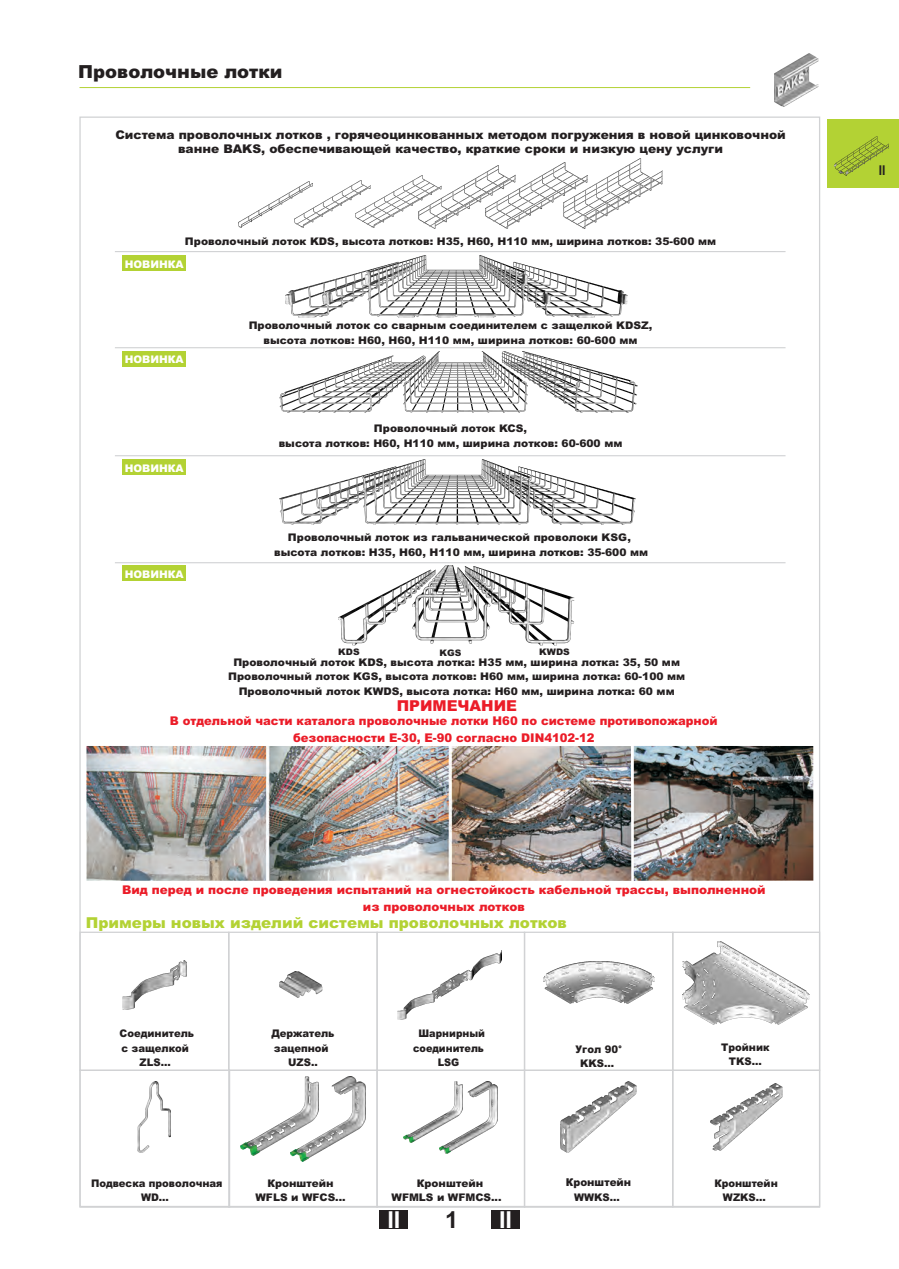
<style>
.page{position:relative;width:899px;height:1269px;background:#fff}
.page>*{position:absolute;margin:0;border:0;box-sizing:border-box;transform-origin:0 0}
.t1{font:700 23.4px "Arial";color:#fff}
.t2{font:700 23.4px "Arial";color:#231f20}
.t3{font:900 18px "Arial";color:#231f20}
.t4{font:900 15px "Arial";color:#b3d234}
.t5{font:900 15px "Arial";color:#eb1c28}
.t6{font:700 13.5px "Arial";color:#231f20;scale:.88 1}
.t7{font:900 12px/17px "Arial";color:#eb1c28;text-align:center}
.t8{font:900 12px/13.5px "Arial";color:#231f20;text-align:center}
.t9{font:900 10.8px "Arial";color:#231f20;scale:.96 1}
.t10{font:900 10.5px/14.9px "Arial";color:#231f20;text-align:center}
.t11{font:900 10.5px/14.9px "Arial";color:#231f20;text-align:center;scale:.96 1}
.t12{font:900 10.5px "Arial";color:#fff}
.t13{font:900 10.5px/14.9px "Arial";color:#231f20;text-align:center;scale:.92 1}
.t14{font:900 9px "Arial";color:#231f20}
</style>
<div class="page">
<div style="left:376px;top:931px;width:149px;height:140px;border:1px solid #d1d2d4"></div>
<div style="left:672px;top:1070px;width:148px;height:138px;border:1px solid #d1d2d4"></div>
<div style="left:524px;top:1070px;width:149px;height:138px;border:1px solid #d1d2d4"></div>
<div style="left:228px;top:1070px;width:150px;height:138px;border:1px solid #d1d2d4"></div>
<div style="left:376px;top:1070px;width:149px;height:138px;border:1px solid #d1d2d4"></div>
<img style="left:308px;top:1077px;width:57px;height:82px">
<img style="left:290px;top:1154px;width:18px;height:7px">
<img style="left:248px;top:1077px;width:70px;height:77px">
<img style="left:241px;top:1142px;width:19px;height:13px">
<img style="left:406px;top:1117px;width:34px;height:24px">
<svg style="left:404px;top:1135px;width:11px;height:8px"></svg>
<img style="left:440px;top:1081px;width:58px;height:72px">
<svg style="left:439px;top:1146px;width:11px;height:8px"></svg>
<img style="left:560px;top:1081px;width:77px;height:71px">
<img style="left:710px;top:1083px;width:72px;height:67px">
<img style="left:774px;top:54px;width:45px;height:52px">
<img style="left:86px;top:746px;width:545px;height:135px">
<img style="left:634px;top:746px;width:179px;height:135px">
<div style="left:79px;top:1070px;width:151px;height:138px;border:1px solid #d1d2d4"></div>
<div style="left:228px;top:931px;width:150px;height:140px;border:1px solid #d1d2d4"></div>
<div style="left:524px;top:931px;width:149px;height:140px;border:1px solid #d1d2d4"></div>
<div style="left:672px;top:931px;width:148px;height:140px;border:1px solid #d1d2d4"></div>
<div style="left:79px;top:931px;width:150px;height:140px;border:1px solid #d1d2d4"></div>
<img style="left:280px;top:972px;width:43px;height:25px">
<hr style="left:115px;top:347px;width:670px;height:1px;background:#d1d2d4">
<img style="left:682px;top:941px;width:128px;height:83px">
<img style="left:397px;top:950px;width:105px;height:69px">
<img style="left:496px;top:163px;width:67px;height:60px">
<img style="left:441px;top:166px;width:74px;height:62px">
<img style="left:563px;top:158px;width:99px;height:70px">
<img style="left:359px;top:175px;width:82px;height:53px">
<img style="left:313px;top:181px;width:58px;height:47px">
<img style="left:238px;top:181px;width:75px;height:47px">
<img style="left:122px;top:960px;width:65px;height:49px">
<img style="left:280px;top:351px;width:358px;height:61px">
<img style="left:338px;top:565px;width:237px;height:81px">
<img style="left:286px;top:256px;width:341px;height:62px">
<img style="left:138px;top:1081px;width:33px;height:71px">
<img style="left:280px;top:460px;width:355px;height:65px">
<div style="left:122px;top:351px;width:64px;height:15px;background:#b3d234"></div>
<div style="left:122px;top:565px;width:64px;height:15px;background:#b3d234"></div>
<div style="left:122px;top:460px;width:64px;height:15px;background:#b3d234"></div>
<div style="left:122px;top:256px;width:64px;height:15px;background:#b3d234"></div>
<hr style="left:80px;top:87px;width:670px;height:1px;background:#b3d234">
<hr style="left:115px;top:562px;width:670px;height:1px;background:#d1d2d4">
<hr style="left:115px;top:455px;width:670px;height:1px;background:#d1d2d4">
<hr style="left:115px;top:251px;width:670px;height:1px;background:#d1d2d4">
<div style="left:379px;top:1210px;width:29px;height:18px;background:#231f20"></div>
<div style="left:491px;top:1210px;width:29px;height:18px;background:#231f20"></div>
<img style="left:543px;top:962px;width:111px;height:42px">
<div style="left:827px;top:119px;width:72px;height:69px;background:#b3d234"></div>
<img style="left:835px;top:137px;width:53px;height:38px">
<h2 class="t3" style="left:78px;top:65px;width:206px">Проволочные лотки</h2>
<p class="t8" style="left:115px;top:129px;width:672px">Система проволочных лотков , горячеоцинкованных методом погружения в новой цинковочной ванне BAKS, обеспечивающей качество, краткие сроки и низкую цену услуги</p>
<p class="t10" style="left:185px;top:234px;width:533px">Проволочный лоток KDS, высота лотков: H35, H60, H110 мм, ширина лотков: 35-600 мм</p>
<p class="t12" style="left:125px;top:260px;width:60px">НОВИНКА</p>
<p class="t12" style="left:125px;top:356px;width:60px">НОВИНКА</p>
<p class="t12" style="left:125px;top:465px;width:60px">НОВИНКА</p>
<p class="t12" style="left:125px;top:570px;width:60px">НОВИНКА</p>
<p class="t10" style="left:249px;top:319px;width:405px">Проволочный лоток со сварным соединителем с защелкой KDSZ, высота лотков: H60, H60, H110 мм, ширина лотков: 60-600 мм</p>
<p class="t10" style="left:279px;top:422px;width:345px">Проволочный лоток KCS,<br>высота лотков: H60, H110 мм, ширина лотков: 60-600 мм</p>
<p class="t10" style="left:288px;top:531px;width:344px">Проволочный лоток из гальванической проволоки SG,</p>
<p class="t10" style="left:274px;top:531px;width:375px;text-align:left;text-indent:327px">K высота лотков: H35, H60, H110 мм, ширина лотков: 35-600 мм</p>
<p class="t14" style="left:338px;top:648px;width:23px">KDS</p>
<p class="t14" style="left:440px;top:650px;width:23px">KGS</p>
<p class="t14" style="left:539px;top:648px;width:32px">KWDS</p>
<p class="t10" style="left:228px;top:655px;width:459px">Проволочный лоток KDS, высота лотка: H35 мм, ширина лотка: 35, 50 мм<br>Проволочный лоток KGS, высота лотков: H60 мм, ширина лотка: 60-100 мм<br>Проволочный лоток KWDS, высота лотка: H60 мм, ширина лотка: 60 мм</p>
<h3 class="t5" style="left:397px;top:700px;width:122px">ПРИМЕЧАНИЕ</h3>
<p class="t7" style="left:170px;top:713px;width:549px">В отдельной части каталога роволочные лотки H60 по системе противопожарной безопасности E-30, E-90 согласно DIN4102-12</p>
<p class="t7" style="left:359px;top:713px;width:9px">п</p>
<p class="t7" style="left:122px;top:882px;width:645px">Вид перед и после проведения испытаний на огнестойкость кабельной трассы, выполненной из проволочных лотков</p>
<h3 class="t4" style="left:86px;top:917px;width:483px">Примеры новых изделий системы проволочных лотков</h3>
<p class="t11" style="left:120px;top:1027px;width:79px">Соединитель с защелкой<br>ZLS...</p>
<p class="t11" style="left:271px;top:1026px;width:67px">Держатель зацепной<br>UZS..</p>
<p class="t13" style="left:413px;top:1026px;width:80px">Шарнирный соединитель<br>LSG</p>
<p class="t11" style="left:575px;top:1042px;width:50px">Угол 90°<br>KKS...</p>
<p class="t11" style="left:721px;top:1040px;width:52px">Тройник<br>TKS...</p>
<p class="t11" style="left:91px;top:1176px;width:138px">Подвеска проволочная<br>WD...</p>
<p class="t10" style="left:255px;top:1176px;width:92px">Кронштейн<br>WFLS и WFCS...</p>
<p class="t9" style="left:566px;top:1178px;width:70px">Кронштейн</p>
<p class="t10" style="left:391px;top:1176px;width:112px;text-align:left;text-indent:25px">Кронштейн<br>WFMLS и WFMCS...</p>
<p class="t11" style="left:574px;top:1191px;width:49px">WWKS...</p>
<h1 class="t2" style="left:445px;top:1210px;width:14px">1</h1>
<h1 class="t1" style="left:387px;top:1210px;width:14px">II</h1>
<h1 class="t1" style="left:499px;top:1210px;width:14px">II</h1>
<p class="t11" style="left:714px;top:1176px;width:68px">Кронштейн<br>WZKS...</p>
<p class="t6" style="left:879px;top:165px;width:9px">II</p>
</div>
